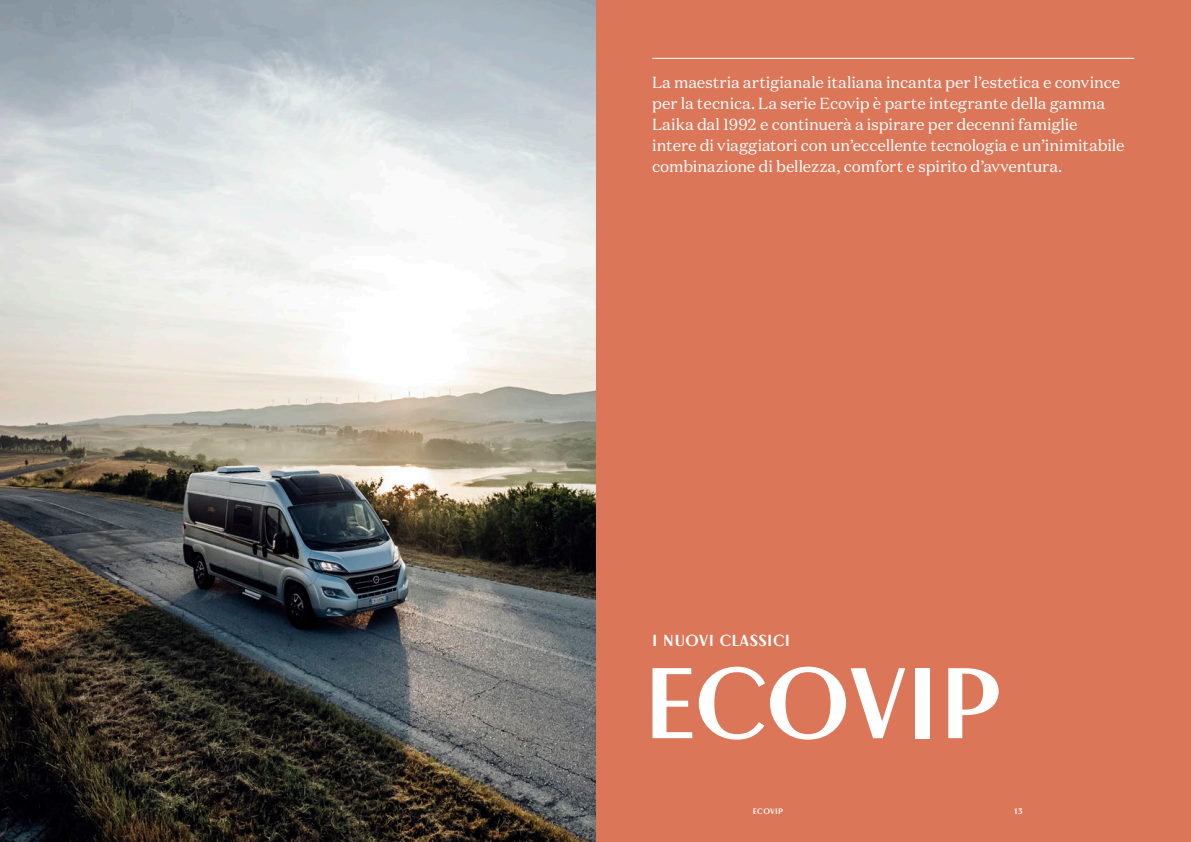
<style>
.page{position:relative;width:1191px;height:842px;background:#fff}
.page>*{position:absolute;margin:0;border:0;box-sizing:border-box;transform-origin:0 0}
.t1{font:100px "Laika";color:#fff}
.t2{font:16px/21px "Domaine Text";letter-spacing:-.005em;color:#fff}
.t3{font:16px "Laika";letter-spacing:.03em;color:#fff}
.t4{font:8px "Laika";letter-spacing:.04em;color:#fff}
</style>
<div class="page">
<div style="left:595px;top:0;width:596px;height:842px;background:#db7658"></div>
<img style="left:0;top:0;width:595px;height:842px">
<hr style="left:652px;top:58px;width:482px;height:1px;background:#fff">
<p class="t2" style="left:652px;top:72px;width:474px">La maestria artigianale italiana incanta per l’estetica e convince per la tecnica. La serie Ecovip è parte integrante della gamma Laika dal 1992 e continuerà a ispirare per decenni famiglie intere di viaggiatori con un’eccellente tecnologia e un’inimitabile combinazione di bellezza, comfort e spirito d’avventura.</p>
<p class="t3" style="left:652px;top:631px;width:139px">I NUOVI CLASSICI</p>
<h1 class="t1" style="left:643px;top:642px;width:359px">ECOVIP</h1>
<p class="t4" style="left:753px;top:806px;width:32px">ECOVIP</p>
<p class="t4" style="left:1014px;top:806px;width:10px">13</p>
</div>
